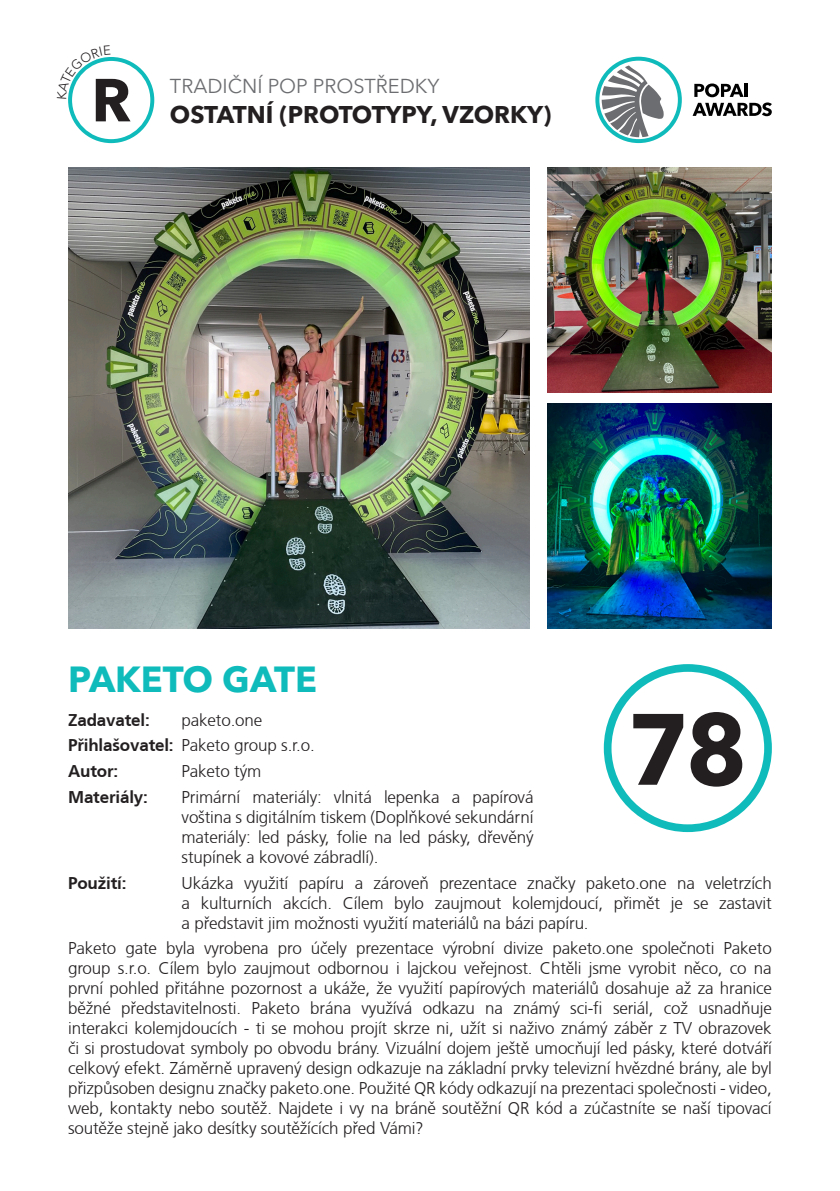
<style>
.page{position:relative;width:840px;height:1191px;background:#fff}
.page>*{position:absolute;margin:0;border:0;box-sizing:border-box;transform-origin:0 0}
.t1{font:700 100px "Avenir Next LT Pro";color:#231f20}
.t2{font:700 60px "Avenir Next LT Pro";color:#231f20}
.Titulek{font:700 36px "Avenir Next LT Pro";color:#0fbbbb}
.t3{font:700 24px "Avenir Next LT Pro";letter-spacing:-.005em;color:#231f20}
.t4{font:20px "Avenir Next LT Pro";color:#6c6d70}
.Základní_text{font:300 17px/20px "Frutiger CE";letter-spacing:-.01em;color:#231f20;text-align:justify}
.Základní_text-2{font:700 17px "Frutiger CE";letter-spacing:-.01em;color:#231f20}
.s1{font-weight:700}
</style>
<div class="page">
<svg style="left:692px;top:83px;width:79px;height:33px"></svg>
<svg style="left:595px;top:57px;width:86px;height:86px"></svg>
<svg style="left:603px;top:664px;width:168px;height:168px"></svg>
<img style="left:547px;top:167px;width:224px;height:225px">
<img style="left:547px;top:404px;width:224px;height:224px">
<img style="left:68px;top:167px;width:461px;height:461px">
<svg style="left:68px;top:57px;width:86px;height:86px"></svg>
<p class="t2" style="left:91px;top:64px;width:41px">R</p>
<p class="t4" style="left:170px;top:75px;width:271px">TRADIČNÍ POP PROSTŘEDKY</p>
<p class="t3" style="left:170px;top:100px;width:382px">OSTATNÍ (PROTOTYPY, VZORKY)</p>
<p class="Titulek" style="left:68px;top:657px;width:250px">PAKETO GATE</p>
<p class="Základní_text-2" style="left:68px;top:709px;width:83px">Zadavatel:</p>
<p class="Základní_text" style="left:181px;top:709px;width:82px">paketo.one</p>
<p class="Základní_text" style="left:68px;top:735px;width:248px"><span class="s1">Přihlašovatel:</span> Paketo group s.r.o.</p>
<p class="Základní_text-2" style="left:68px;top:761px;width:52px">Autor:</p>
<p class="Základní_text" style="left:181px;top:761px;width:81px">Paketo tým</p>
<p class="Základní_text-2" style="left:68px;top:786px;width:81px">Materiály:</p>
<p class="Základní_text" style="left:181px;top:786px;width:353px">Primární materiály: vlnitá lepenka a papírová voština s digitálním tiskem (Doplňkové sekundární materiály: led pásky, folie na led pásky, dřevěný stupínek a kovové zábradlí).</p>
<p class="Základní_text-2" style="left:68px;top:872px;width:60px">Použití:</p>
<p class="Základní_text" style="left:181px;top:872px;width:591px">Ukázka využití papíru a zároveň prezentace značky paketo.one na veletrzích a kulturních akcích. Cílem bylo zaujmout kolemjdoucí, přimět je se zastavit a představit jim možnosti využití materiálů na bázi papíru.</p>
<p class="Základní_text" style="left:68px;top:938px;width:705px">Paketo gate byla vyrobena pro účely prezentace výrobní divize paketo.one společnoti Paketo group s.r.o. Cílem bylo zaujmout odbornou i lajckou veřejnost. Chtěli jsme vyrobit něco, co na první pohled přitáhne pozornost a ukáže, že využití papírových materiálů dosahuje až za hranice běžné představitelnosti. Paketo brána využívá odkazu na známý sci-fi seriál, což usnadňuje interakci kolemjdoucích - ti se mohou projít skrze ni, užít si naživo známý záběr z TV obrazovek či si prostudovat symboly po obvodu brány. Vizuální dojem ještě umocňují led pásky, které dotváří celkový efekt. Záměrně upravený design odkazuje na základní prvky televizní hvězdné brány, ale byl přizpůsoben designu značky paketo.one. Použité QR kódy odkazují na prezentaci společnosti - video, web, kontakty nebo soutěž. Najdete i vy na bráně soutěžní QR kód a zúčastníte se naší tipovací soutěže stejně jako desítky soutěžících před Vámi?</p>
<p class="t1" style="left:627px;top:688px;width:122px">78</p>
</div>
